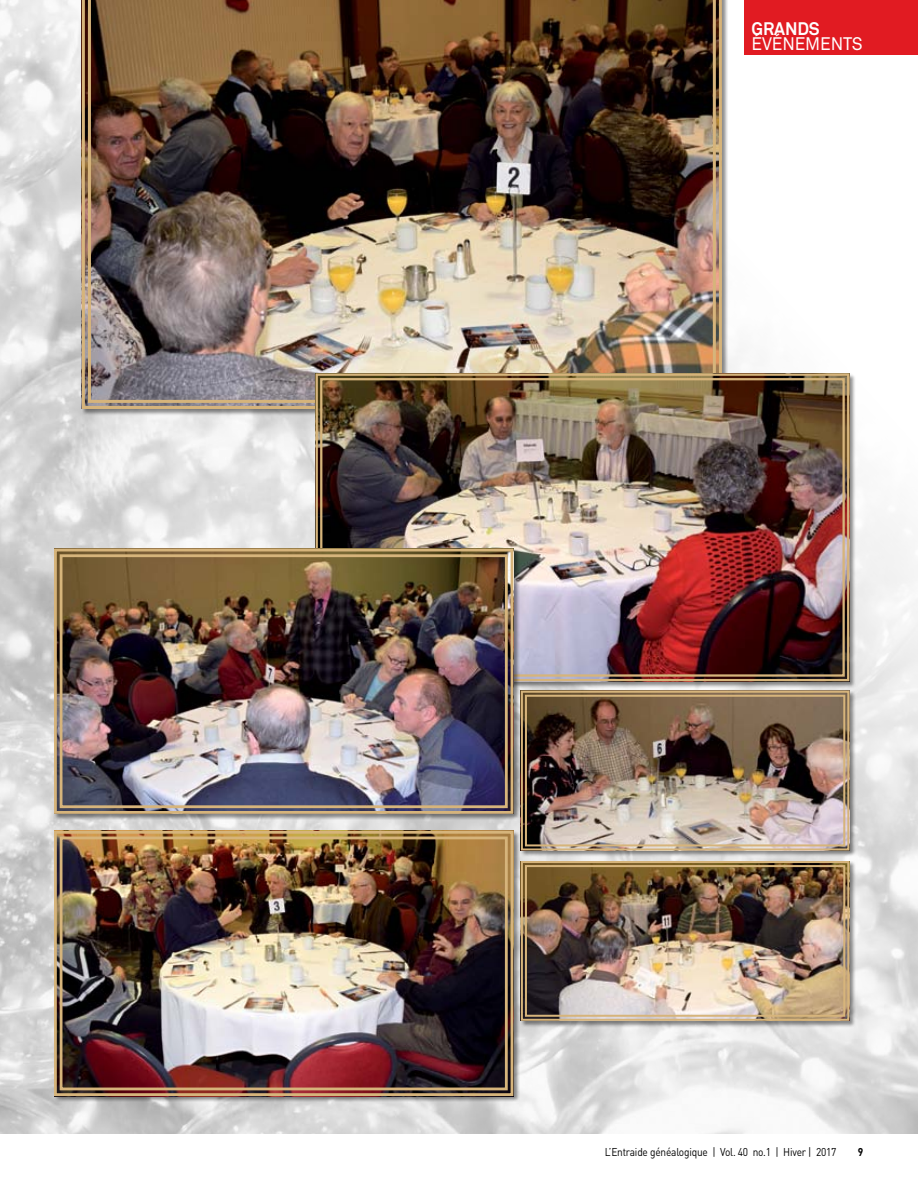
<style>
.page{position:relative;width:918px;height:1188px;background:#fff}
.page>*{position:absolute;margin:0;border:0;box-sizing:border-box;transform-origin:0 0}
.t1{font:18px "Akkurat";color:#fff;scale:.95 1}
.t2{font:700 18px "Akkurat";color:#fff;scale:.95 1}
.t3{font:11.25px "DIN";letter-spacing:-.02em;color:#000;scale:.9 1}
.t4{font:700 11.25px "DIN";color:#000;scale:.9 1}
</style>
<div class="page">
<img style="left:0;top:0;width:918px;height:1134px">
<img style="left:80px;top:0;width:643px;height:410px">
<img style="left:88px;top:0;width:628px;height:403px">
<div style="left:316px;top:374px;width:540px;height:314px;background:#000;opacity:.45"></div>
<img style="left:314px;top:372px;width:537px;height:310px">
<div style="left:320px;top:378px;width:525px;height:299px;border:2px solid #d6b47b"></div>
<div style="left:54px;top:548px;width:466px;height:272px;background:#000;opacity:.45"></div>
<img style="left:53px;top:547px;width:462px;height:268px">
<div style="left:60px;top:554px;width:448px;height:254px;border:3px solid #d6b47b"></div>
<div style="left:54px;top:830px;width:466px;height:273px;background:#000;opacity:.45"></div>
<img style="left:53px;top:829px;width:462px;height:268px">
<div style="left:60px;top:837px;width:448px;height:253px;border:3px solid #d6b47b"></div>
<div style="left:521px;top:691px;width:335px;height:166px;background:#000;opacity:.45"></div>
<img style="left:520px;top:690px;width:330px;height:162px">
<div style="left:525px;top:695px;width:320px;height:151px;border:2px solid #d6b47b"></div>
<div style="left:521px;top:861px;width:335px;height:167px;background:#000;opacity:.45"></div>
<img style="left:520px;top:860px;width:330px;height:162px">
<div style="left:525px;top:865px;width:320px;height:152px;border:2px solid #d6b47b"></div>
<div style="left:744px;top:0;width:174px;height:55px;background:#e11b22"></div>
<h1 class="t2" style="left:752px;top:18px;width:37px">GRANDS</h1>
<h1 class="t1" style="left:752px;top:33px;width:13px">ÉVÉNEMENTS</h1>
<p class="t3" style="left:605px;top:1145px;width:259px">L’Entraide généalogique | Vol. 40 no.1 | Hiver | 2017</p>
<p class="t4" style="left:858px;top:1144px;width:8px">9</p>
</div>
